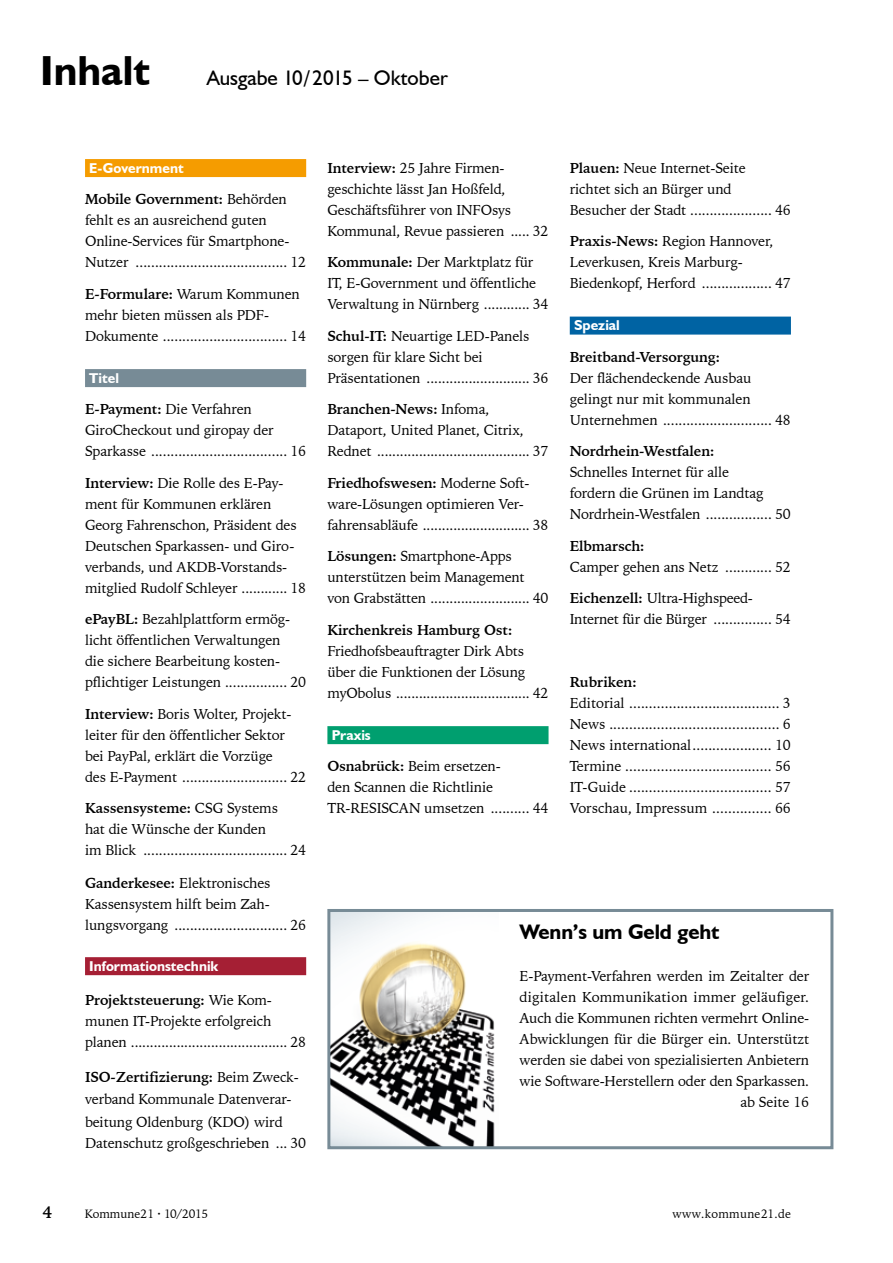
<style>
.page{position:relative;width:893px;height:1263px;background:#fff}
.page>*{position:absolute;margin:0;border:0;box-sizing:border-box;transform-origin:0 0}
.t1{font:700 42px "Humanist 521 BT";color:#000}
.t2{font:21px "Humanist 521 BT";color:#000}
.t3{font:700 21px "Humanist 521 BT";letter-spacing:-.005em;color:#000}
.t4{font:700 16.5px "Iowan Old Style BT";color:#000}
.t5{font:14.25px/21px "Iowan Old Style BT";letter-spacing:-.01em;color:#000}
.t6{font:700 14.25px "Iowan Old Style BT";letter-spacing:-.01em;color:#000}
.t7{font:700 14.25px "Humanist 521 BT";color:#fff}
.t8{font:12px "Iowan Old Style BT";color:#000}
.t9{font:12px "Iowan Old Style BT";letter-spacing:.02em;color:#000}
.s1{font-weight:700}
</style>
<div class="page">
<img style="left:331px;top:913px;width:164px;height:232px">
<div style="left:85px;top:159px;width:221px;height:18px;background:#f59c00"></div>
<div style="left:85px;top:369px;width:221px;height:18px;background:#778b96"></div>
<div style="left:85px;top:957px;width:221px;height:18px;background:#a51f34"></div>
<div style="left:327px;top:726px;width:222px;height:18px;background:#009f6f"></div>
<div style="left:570px;top:317px;width:221px;height:18px;background:#0063a3"></div>
<div style="left:327px;top:909px;width:506px;height:240px;border:3px solid #778b96"></div>
<h1 class="t1" style="left:40px;top:45px;width:111px">Inhalt</h1>
<h2 class="t2" style="left:207px;top:65px;width:243px">Ausgabe 10/2015 – Oktober</h2>
<p class="t7" style="left:89px;top:159px;width:96px">E-Government</p>
<p class="t5" style="left:85px;top:189px;width:223px"><span class="s1">Mobile Government:</span> Behörden fehlt es an ausreichend guten Online-Services für Smartphone-Nutzer ....................................... 12</p>
<p class="t5" style="left:85px;top:283px;width:223px"><span class="s1">E-Formulare:</span> Warum Kommunen mehr bieten müssen als PDF-<br>Dokumente ................................ 14</p>
<p class="t7" style="left:89px;top:369px;width:31px">Titel</p>
<p class="t5" style="left:85px;top:399px;width:223px"><span class="s1">E-Payment:</span> Die Verfahren<br>GiroCheckout und giropay der<br>Sparkasse ................................... 16</p>
<p class="t5" style="left:85px;top:472px;width:223px"><span class="s1">Interview:</span> Die Rolle des E-Pay&shy;ment für Kommunen erklären Georg Fahrenschon, Präsident des Deutschen Sparkassen- und Giro&shy;verbands, und AKDB-Vorstands&shy;mitglied Rudolf Schleyer ............ 18</p>
<p class="t5" style="left:85px;top:609px;width:223px"><span class="s1">ePayBL:</span> Bezahlplattform ermög&shy;licht öffentlichen Verwaltungen<br>die sichere Bearbeitung kosten&shy;pflichtiger Leistungen ................ 20</p>
<p class="t5" style="left:85px;top:703px;width:223px"><span class="s1">Interview:</span> Boris Wolter, Projekt&shy;leiter für den öffentlicher Sektor bei PayPal, erklärt die Vorzüge<br>des E-Payment ........................... 22</p>
<p class="t5" style="left:85px;top:798px;width:223px"><span class="s1">Kassensysteme:</span> CSG Systems<br>hat die Wünsche der Kunden<br>im Blick ..................................... 24</p>
<p class="t5" style="left:85px;top:873px;width:223px"><span class="s1">Ganderkesee:</span> Elektronisches<br>Kassensystem hilft beim Zah&shy;lungsvorgang ............................. 26</p>
<p class="t7" style="left:89px;top:957px;width:131px">Informationstechnik</p>
<p class="t5" style="left:85px;top:990px;width:223px"><span class="s1">Projektsteuerung:</span> Wie Kom&shy;munen IT-Projekte erfolgreich planen ......................................... 28</p>
<p class="t5" style="left:85px;top:1065px;width:215px;line-height:22.5px"><span class="s1">ISO-Zertifizierung:</span> Beim Zweck&shy;verband Kommunale Datenverar&shy;beitung Oldenburg (KDO) wird</p>
<p class="t5" style="left:85px;top:1132px;width:223px">Datenschutz großgeschrieben ... 30</p>
<p class="t5" style="left:327px;top:157px;width:223px"><span class="s1">Interview:</span> 25 Jahre Firmen&shy;geschichte lässt Jan Hoßfeld,<br>Geschäftsführer von INFOsys<br>Kommunal, Revue passieren ..... 32</p>
<p class="t5" style="left:327px;top:252px;width:223px"><span class="s1">Kommunale:</span> Der Marktplatz für<br>IT, E-Government und öffentliche<br>Verwaltung in Nürnberg ............ 34</p>
<p class="t5" style="left:327px;top:325px;width:223px"><span class="s1">Schul-IT:</span> Neuartige LED-Panels sorgen für klare Sicht bei<br>Präsentationen ........................... 36</p>
<p class="t5" style="left:327px;top:399px;width:223px"><span class="s1">Branchen-News:</span> Infoma,<br>Dataport, United Planet, Citrix,<br>Rednet ........................................ 37</p>
<p class="t5" style="left:327px;top:472px;width:223px"><span class="s1">Friedhofswesen:</span> Moderne Soft&shy;ware-Lösungen optimieren Ver&shy;fahrensabläufe ............................ 38</p>
<p class="t5" style="left:327px;top:546px;width:223px"><span class="s1">Lösungen:</span> Smartphone-Apps unterstützen beim Management von Grabstätten .......................... 40</p>
<p class="t6" style="left:327px;top:621px;width:186px">Kirchenkreis Hamburg Ost:</p>
<p class="t5" style="left:327px;top:640px;width:223px">Friedhofsbeauftragter Dirk Abts über die Funktionen der Lösung myObolus ................................... 42</p>
<p class="t7" style="left:332px;top:726px;width:41px">Praxis</p>
<p class="t5" style="left:327px;top:756px;width:223px"><span class="s1">Osnabrück:</span> Beim ersetzen-<br>den Scannen die Richtlinie<br>TR-RESISCAN umsetzen .......... 44</p>
<p class="t5" style="left:570px;top:157px;width:223px"><span class="s1">Plauen:</span> Neue Internet-Seite<br>richtet sich an Bürger und<br>Besucher der Stadt ..................... 46</p>
<p class="t5" style="left:570px;top:231px;width:223px"><span class="s1">Praxis-News:</span> Region Hannover,<br>Leverkusen, Kreis Marburg-<br>Biedenkopf, Herford .................. 47</p>
<p class="t7" style="left:574px;top:316px;width:47px">Spezial</p>
<p class="t6" style="left:570px;top:348px;width:152px">Breitband-Versorgung:</p>
<p class="t5" style="left:570px;top:367px;width:223px">Der flächendeckende Ausbau gelingt nur mit kommunalen<br>Unternehmen ............................ 48</p>
<p class="t6" style="left:570px;top:442px;width:146px">Nordrhein-Westfalen:</p>
<p class="t5" style="left:570px;top:462px;width:223px">Schnelles Internet für alle<br>fordern die Grünen im Landtag<br>Nordrhein-Westfalen ................. 50</p>
<p class="t6" style="left:570px;top:537px;width:76px">Elbmarsch:</p>
<p class="t5" style="left:570px;top:556px;width:223px">Camper gehen ans Netz ............ 52</p>
<p class="t5" style="left:570px;top:588px;width:223px"><span class="s1">Eichenzell:</span> Ultra-Highspeed-<br>Internet für die Bürger ............... 54</p>
<p class="t6" style="left:570px;top:673px;width:68px">Rubriken:</p>
<p class="t5" style="left:570px;top:693px;width:223px;text-align:justify">Editorial ...................................... 3<br>News ........................................... 6<br>News international.................... 10<br>Termine ..................................... 56<br>IT-Guide .................................... 57<br>Vorschau, Impressum ............... 66</p>
<h2 class="t3" style="left:520px;top:919px;width:201px">Wenn’s um Geld geht</h2>
<p class="t5" style="left:520px;top:966px;width:291px;text-align:right">E-Payment-Verfahren werden im Zeitalter der digitalen Kommunikation immer geläufiger.<br>Auch die Kommunen richten vermehrt Online-Abwicklungen für die Bürger ein. Unterstützt werden sie dabei von spezialisierten Anbietern wie Software-Herstellern oder den Sparkassen. ab Seite 16</p>
<p class="t4" style="left:43px;top:1202px;width:11px">4</p>
<p class="t8" style="left:85px;top:1206px;width:125px">Kommune21 · 10/2015</p>
<p class="t9" style="left:673px;top:1206px;width:120px">www.kommune21.de</p>
</div>
